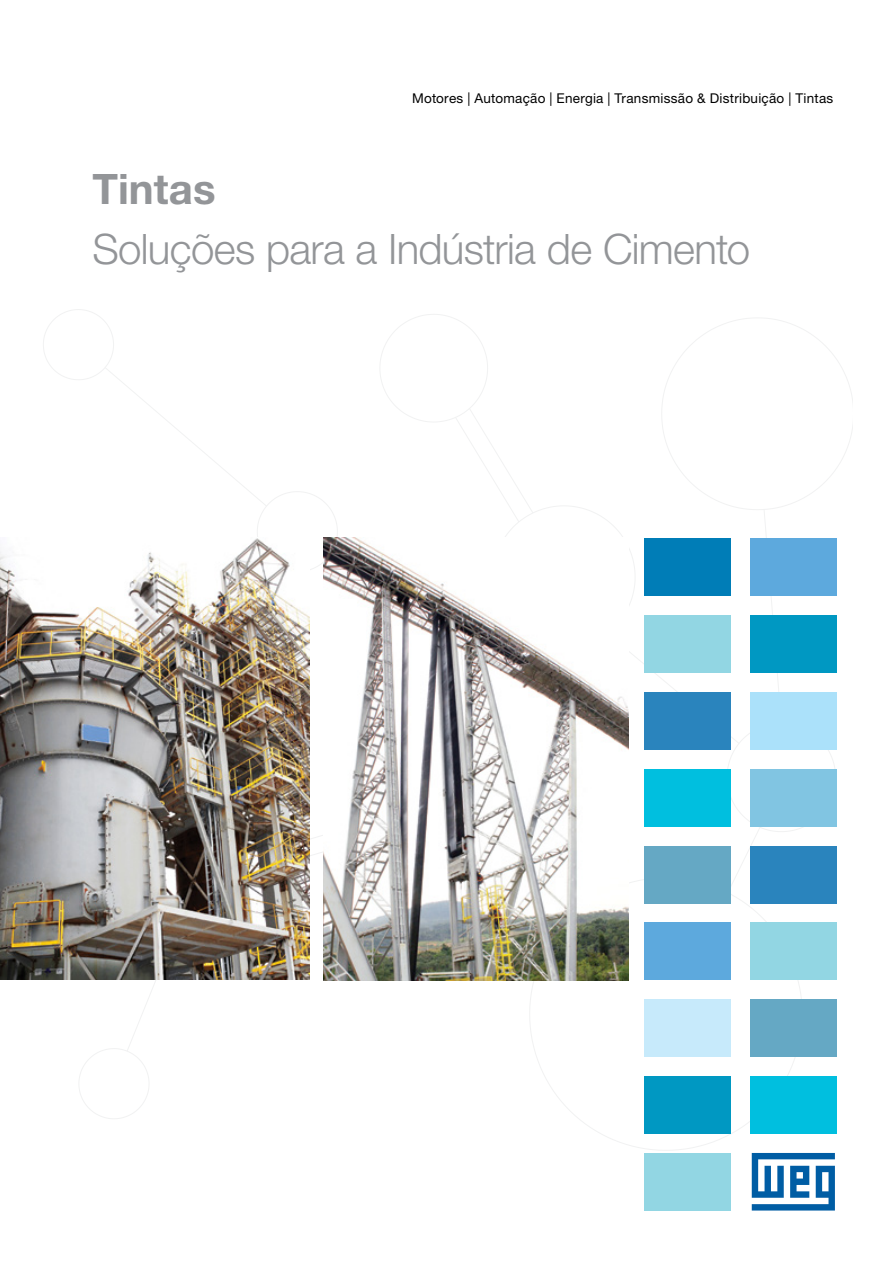
<style>
.page{position:relative;width:893px;height:1263px;background:#fff}
.page>*{position:absolute;margin:0;border:0;box-sizing:border-box;transform-origin:0 0}
.t1{font:300 42px "Helvetica Neue LT Pro";letter-spacing:-.015em;color:#939598}
.t2{font:700 42px "Helvetica Neue LT Pro";color:#939598}
.t3{font:13.5px "Helvetica Neue LT Pro";letter-spacing:.02em;color:#000}
</style>
<div class="page">
<svg style="left:505px;top:505px;width:130px;height:100px"></svg>
<svg style="left:661px;top:318px;width:192px;height:192px"></svg>
<svg style="left:43px;top:309px;width:71px;height:71px"></svg>
<svg style="left:727px;top:733px;width:108px;height:99px"></svg>
<svg style="left:79px;top:1048px;width:70px;height:71px"></svg>
<svg style="left:529px;top:877px;width:274px;height:273px"></svg>
<div style="left:645px;top:769px;width:86px;height:58px;background:#00bfdf"></div>
<div style="left:645px;top:846px;width:86px;height:57px;background:#65a8c4"></div>
<div style="left:750px;top:769px;width:86px;height:58px;background:#81c5e2"></div>
<div style="left:750px;top:846px;width:86px;height:57px;background:#2a84bd"></div>
<div style="left:645px;top:922px;width:86px;height:58px;background:#5da9dd"></div>
<div style="left:750px;top:922px;width:86px;height:58px;background:#92d6e3"></div>
<div style="left:645px;top:999px;width:86px;height:58px;background:#c7eafb"></div>
<div style="left:750px;top:999px;width:86px;height:58px;background:#65a8c4"></div>
<div style="left:645px;top:1076px;width:86px;height:58px;background:#0098c2"></div>
<div style="left:750px;top:1076px;width:86px;height:58px;background:#00bfdf"></div>
<div style="left:645px;top:1153px;width:86px;height:57px;background:#92d6e3"></div>
<svg style="left:752px;top:1153px;width:83px;height:57px"></svg>
<div style="left:645px;top:539px;width:86px;height:57px;background:#007db7"></div>
<div style="left:750px;top:539px;width:86px;height:57px;background:#5da9dd"></div>
<div style="left:645px;top:615px;width:86px;height:58px;background:#92d6e3"></div>
<div style="left:750px;top:615px;width:86px;height:58px;background:#0098c2"></div>
<div style="left:645px;top:692px;width:86px;height:58px;background:#2a84bd"></div>
<div style="left:750px;top:692px;width:86px;height:58px;background:#abe1fa"></div>
<img style="left:0;top:538px;width:309px;height:442px">
<img style="left:323px;top:538px;width:305px;height:442px">
<p class="t3" style="left:412px;top:90px;width:423px">Motores | Automação | Energia | Transmissão &amp; Distribuição | Tintas</p>
<h1 class="t2" style="left:92px;top:163px;width:125px">Tintas</h1>
<h1 class="t1" style="left:92px;top:223px;width:659px">Soluções para a Indústria de Cimento</h1>
</div>
